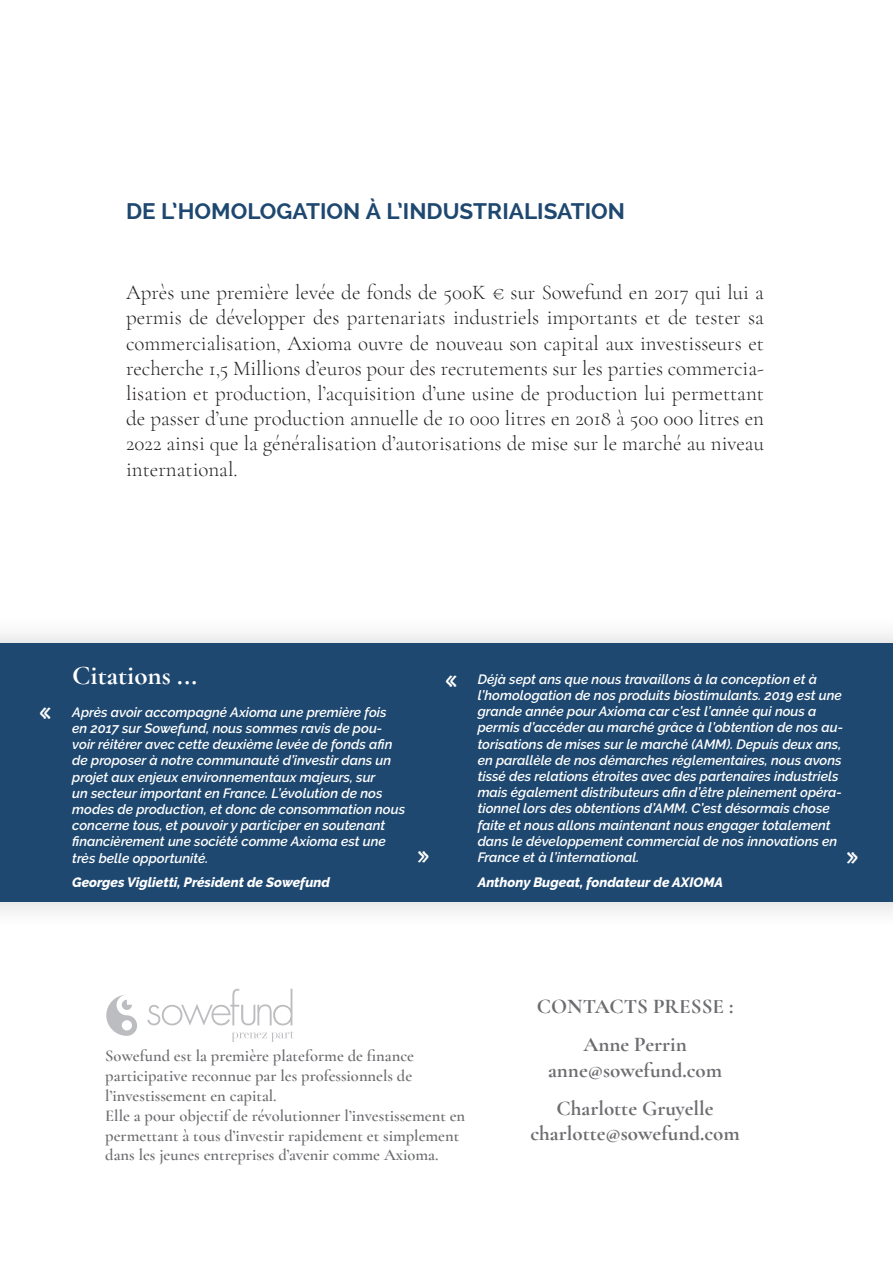
<style>
.page{position:relative;width:893px;height:1263px;background:#fff}
.page>*{position:absolute;margin:0;border:0;box-sizing:border-box;transform-origin:0 0}
.basic{font:700 27px "Cormorant Garamond";color:#fff}
.t1{font:100 25.5px "Marker Felt";color:#fff}
.sous-titre{font:700 22.5px "Raleway";color:#1e4870}
.normal_txt{font:300 21px/25.2px "Cormorant Garamond";color:#231f20;text-align:justify}
.t2{font:700 21px "Cormorant Garamond";color:#6c6d70}
.t3{font:600 16.5px/19.8px "Cormorant Garamond";color:#6c6d70;text-align:justify}
.t4{font:italic 600 13.5px/16.2px "Raleway";color:#fff}
.t5{font:italic 800 13.5px "Raleway";color:#fff}
</style>
<div class="page">
<div style="left:0;top:615px;width:893px;height:315px;background:#231f20;opacity:.2"></div>
<div style="left:0;top:643px;width:893px;height:259px;background:#1e4870"></div>
<svg style="left:106px;top:995px;width:31px;height:41px"></svg>
<svg style="left:147px;top:989px;width:145px;height:36px"></svg>
<svg style="left:232px;top:1031px;width:62px;height:11px"></svg>
<p class="sous-titre" style="left:126px;top:198px;width:500px">DE L’HOMOLOGATION À L’INDUSTRIALISATION</p>
<p class="normal_txt" style="left:126px;top:280px;width:639px">Après une première levée de fonds de 500K € sur Sowefund en 2017 qui lui a permis de développer des partenariats industriels importants et de tester sa commercialisation, Axioma ouvre de nouveau son capital aux investisseurs et recherche 1,5 Millions d’euros pour des recrutements sur les parties commercia&shy;lisation et production, l’acquisition d’une usine de production lui permettant de passer d’une production annuelle de 10 000 litres en 2018 à 500 000 litres en 2022 ainsi que la généralisation d’autorisations de mise sur le marché au niveau international.</p>
<p class="t1" style="left:40px;top:690px;width:13px">«</p>
<p class="basic" style="left:72px;top:659px;width:126px">Citations ...</p>
<p class="t1" style="left:446px;top:658px;width:13px">«</p>
<p class="t4" style="left:478px;top:671px;width:367px">Déjà sept ans que nous travaillons à la conception et à l’homologation de nos produits biostimulants. 2019 est une grande année pour Axioma car c’est l’année qui nous a permis d’accéder au marché grâce à l’obtention de nos au&shy;torisations de mises sur le marché (AMM). Depuis deux ans, en parallèle de nos démarches réglementaires, nous avons tissé des relations étroites avec des partenaires industriels mais également distributeurs afin d’être pleinement opéra&shy;tionnel lors des obtentions d’AMM. C’est désormais chose faite et nous allons maintenant nous engager totalement dans le développement commercial de nos innovations en France et à l’international.</p>
<p class="t5" style="left:478px;top:874px;width:247px">Anthony Bugeat, fondateur de AXIOMA</p>
<p class="t4" style="left:72px;top:704px;width:334px">Après avoir accompagné Axioma une première fois<br>en 2017 sur Sowefund, nous sommes ravis de pou&shy;voir réitérer avec cette deuxième levée de fonds afin de proposer à notre communauté d’investir dans un projet aux enjeux environnementaux majeurs, sur<br>un secteur important en France. L’évolution de nos modes de production, et donc de consommation nous concerne tous, et pouvoir y participer en soutenant financièrement une société comme Axioma est une très belle opportunité.</p>
<p class="t5" style="left:72px;top:875px;width:259px">Georges Viglietti, Président de Sowefund</p>
<p class="t1" style="left:418px;top:834px;width:13px">»</p>
<p class="t1" style="left:847px;top:835px;width:13px">»</p>
<p class="t3" style="left:105px;top:1046px;width:310px">Sowefund est la première plateforme de finance participative reconnue par les professionnels de l’investissement en capital.</p>
<p class="t3" style="left:105px;top:1105px;width:361px;text-align:left">Elle a pour objectif de révolutionner l’investissement en permettant à tous d’investir rapidement et simplement dans les jeunes entreprises d’avenir comme Axioma.</p>
<p class="t2" style="left:537px;top:994px;width:198px">CONTACTS PRESSE :</p>
<p class="t2" style="left:583px;top:1032px;width:105px">Anne Perrin</p>
<p class="t2" style="left:548px;top:1057px;width:176px">anne@sowefund.com</p>
<p class="t2" style="left:557px;top:1095px;width:159px">Charlotte Gruyelle</p>
<p class="t2" style="left:530px;top:1120px;width:211px">charlotte@sowefund.com</p>
</div>
